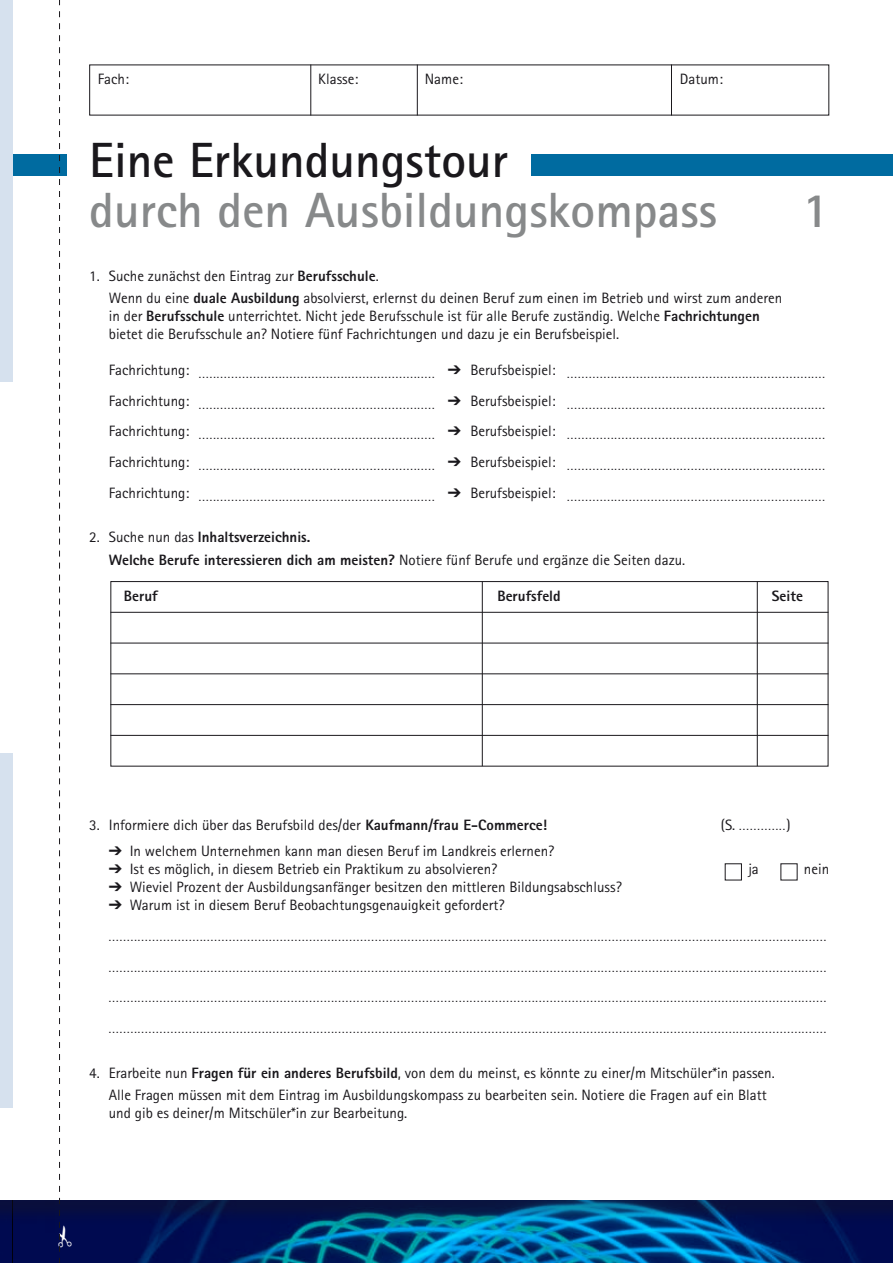
<style>
.page{position:relative;width:893px;height:1263px;background:#fff}
.page>*{position:absolute;margin:0;border:0;box-sizing:border-box;transform-origin:0 0}
.t1{font:700 49.5px "Rotis Sans Serif Pro";color:#87898a}
.t2{font:700 49.5px "Rotis Sans Serif Pro";color:#1a181c}
.t3{font:15px/22.2px "Rotis Sans Serif Pro";color:#1a181c}
.t4{font:800 15px/22.2px "Rotis Sans Serif Pro";color:#1a181c}
.t5{font:12px "Rotis Sans Serif Pro";color:#1a181c}
.s1{font-weight:800}
.s2{font-weight:400}
.s3{font-size:15px}
</style>
<div class="page">
<svg style="left:0;top:1226px;width:893px;height:37px;background:#00417f"></svg>
<div style="left:13px;top:155px;width:54px;height:21px;background:#006ba0"></div>
<div style="left:531px;top:155px;width:362px;height:21px;background:#006ba0"></div>
<hr style="left:310px;top:65px;width:1px;height:50px;background:#1a181c">
<hr style="left:417px;top:65px;width:1px;height:50px;background:#1a181c">
<hr style="left:671px;top:65px;width:1px;height:50px;background:#1a181c">
<hr style="left:757px;top:581px;width:1px;height:185px;background:#1a181c">
<hr style="left:482px;top:581px;width:1px;height:185px;background:#1a181c">
<div style="left:110px;top:581px;width:718px;height:185px;border:1px solid #1a181c"></div>
<hr style="left:110px;top:735px;width:718px;height:1px;background:#1a181c">
<hr style="left:110px;top:704px;width:718px;height:1px;background:#1a181c">
<hr style="left:110px;top:643px;width:718px;height:1px;background:#1a181c">
<hr style="left:110px;top:612px;width:718px;height:1px;background:#1a181c">
<hr style="left:110px;top:673px;width:718px;height:1px;background:#1a181c">
<div style="left:0;top:0;width:13px;height:382px;background:#d6e1ee"></div>
<div style="left:0;top:753px;width:13px;height:354px;background:#d6e1ee"></div>
<div style="left:0;top:1180px;width:893px;height:46px;background:#1a181c;opacity:.45"></div>
<div style="left:0;top:1182px;width:893px;height:17px;background:#fff"></div>
<svg style="left:58px;top:0;width:13px;height:1263px"></svg>
<p class="t3" style="left:98px;top:67px;width:33px">Fach:</p>
<p class="t3" style="left:318px;top:67px;width:41px">Klasse:</p>
<p class="t3" style="left:425px;top:67px;width:40px">Name:</p>
<p class="t3" style="left:680px;top:67px;width:45px">Datum:</p>
<h1 class="t2" style="left:89px;top:129px;width:420px">Eine Erkundungstour</h1>
<h1 class="t1" style="left:89px;top:179px;width:629px">durch den Ausbildungskompass</h1>
<h1 class="t1" style="left:803px;top:179px;width:28px">1</h1>
<p class="t3" style="left:109px;top:264px;width:675px;text-indent:-20px">1. Suche zunächst den Eintrag zur <span class="s1">Berufsschule</span>.<br>Wenn du eine <span class="s1">duale Ausbildung</span> absolvierst, erlernst du deinen Beruf zum einen im Betrieb und wirst zum anderen</p>
<p class="t3" style="left:109px;top:307px;width:652px;line-height:18px">in der <span class="s1">Berufsschule</span> unterrichtet. Nicht jede Berufsschule ist für alle Berufe zuständig. Welche <span class="s1">Fachrichtungen </span>bietet die Berufsschule an? Notiere fünf Fachrichtungen und dazu je ein Berufsbeispiel.</p>
<p class="t5" style="left:109px;top:367px;width:718px"><sup>Fachrichtung:</sup> ................................................................. ➔ <sup>Berufsbeispiel:</sup> .......................................................................</p>
<p class="t5" style="left:109px;top:397px;width:718px"><sup>Fachrichtung:</sup> ................................................................. ➔ <sup>Berufsbeispiel:</sup> .......................................................................</p>
<p class="t5" style="left:109px;top:428px;width:718px"><sup>Fachrichtung:</sup> ................................................................. ➔ <sup>Berufsbeispiel:</sup> .......................................................................</p>
<p class="t5" style="left:109px;top:459px;width:718px"><sup>Fachrichtung:</sup> ................................................................. ➔ <sup>Berufsbeispiel:</sup> .......................................................................</p>
<p class="t5" style="left:109px;top:490px;width:718px"><sup>Fachrichtung:</sup> ................................................................. ➔ <sup>Berufsbeispiel:</sup> .......................................................................</p>
<p class="t4" style="left:109px;top:526px;width:578px;text-indent:-19px"><span class="s2">2. Suche nun das</span> Inhaltsverzeichnis.<br>Welche Berufe interessieren dich am meisten? <span class="s2">Notiere fünf Berufe und ergänze die Seiten dazu.</span></p>
<p class="t4" style="left:124px;top:584px;width:35px">Beruf</p>
<p class="t4" style="left:497px;top:584px;width:65px">Berufsfeld</p>
<p class="t4" style="left:772px;top:584px;width:33px">Seite</p>
<p class="t3" style="left:89px;top:814px;width:459px">3. Informiere dich über das Berufsbild des/der <span class="s1">Kaufmann/frau E-Commerce!</span></p>
<p class="t5" style="left:721px;top:818px;width:71px"><span class="s3">(S.</span> .............<span class="s3">)</span></p>
<p class="t3" style="left:109px;top:840px;width:447px">➔ In welchem Unternehmen kann man diesen Beruf im Landkreis erlernen?</p>
<p class="t3" style="left:109px;top:858px;width:390px">➔ Ist es möglich, in diesem Betrieb ein Praktikum zu absolvieren?</p>
<p class="t3" style="left:748px;top:858px;width:12px">ja</p>
<p class="t3" style="left:804px;top:858px;width:27px">nein</p>
<p class="t3" style="left:109px;top:876px;width:514px">➔ Wieviel Prozent der Ausbildungsanfänger besitzen den mittleren Bildungsabschluss?</p>
<p class="t3" style="left:109px;top:894px;width:397px">➔ Warum ist in diesem Beruf Beobachtungsgenauigkeit gefordert?</p>
<p class="t5" style="left:109px;top:930px;width:719px">.....................................................................................................................................................................................................</p>
<p class="t5" style="left:109px;top:960px;width:719px">.....................................................................................................................................................................................................</p>
<p class="t5" style="left:109px;top:991px;width:719px">.....................................................................................................................................................................................................</p>
<p class="t5" style="left:109px;top:1022px;width:719px">.....................................................................................................................................................................................................</p>
<p class="t3" style="left:109px;top:1062px;width:667px;text-indent:-19px">4. Erarbeite nun <span class="s1">Fragen für ein anderes Berufsbild</span>, von dem du meinst, es könnte zu einer/m Mitschüler*in passen.<br>Alle Fragen müssen mit dem Eintrag im Ausbildungskompass zu bearbeiten sein. Notiere die Fragen auf ein Blatt</p>
<p class="t3" style="left:109px;top:1102px;width:300px">und gib es deiner/m Mitschüler*in zur Bearbeitung.</p>
</div>
